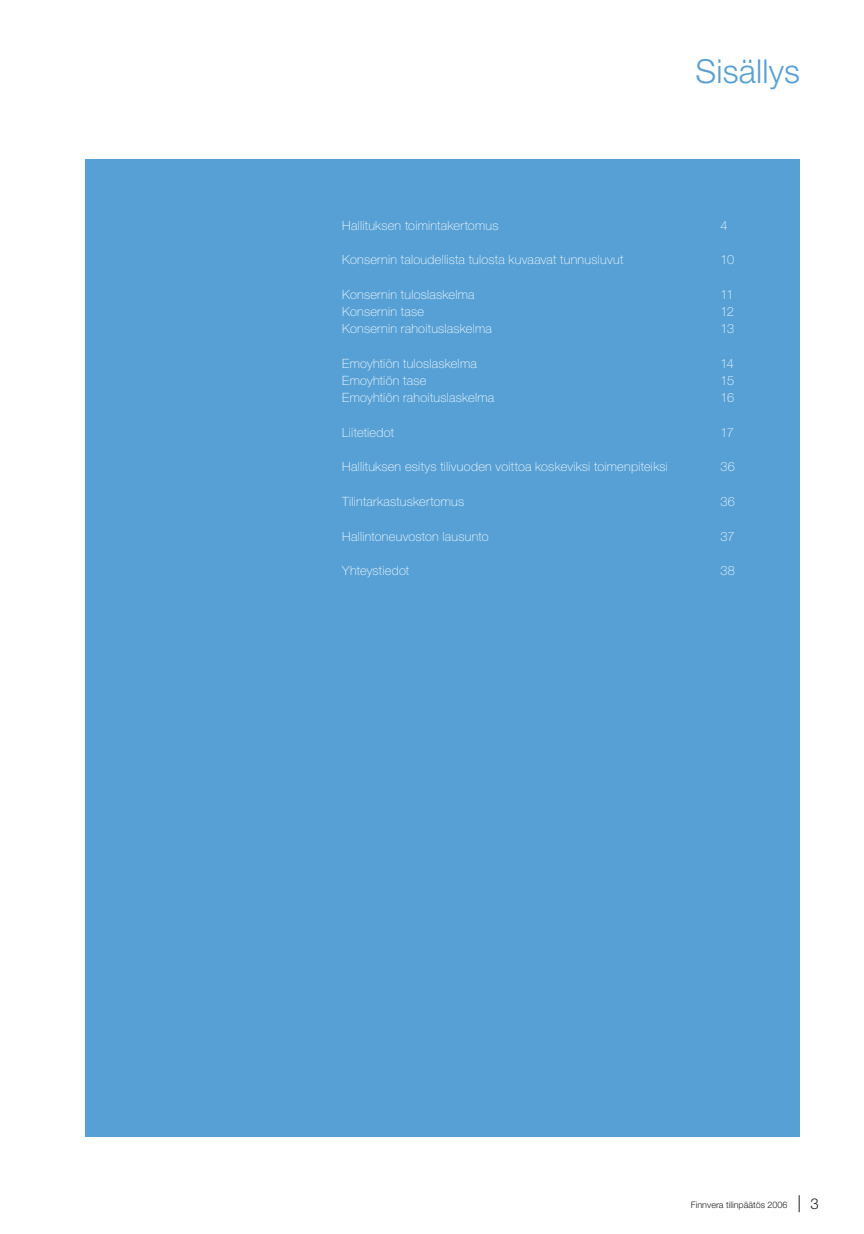
<style>
.page{position:relative;width:864px;height:1234px;background:#fff}
.page>*{position:absolute;margin:0;border:0;box-sizing:border-box;transform-origin:0 0}
.Sivun_otsikko_Hel{font:300 33px "Helvetica Neue";letter-spacing:.005em;color:#56a0d5}
.Leipis_ilman_sisenny{font:100 12.75px "Helvetica Neue";letter-spacing:.02em;color:#fff}
.t1{font:300 9px "Helvetica Neue";color:#231f20}
</style>
<div class="page">
<svg style="left:798px;top:1195px;width:1px;height:16px"></svg>
<div style="left:85px;top:159px;width:714px;height:976px;background:#56a0d5"></div>
<p class="Sivun_otsikko_Hel" style="left:695px;top:51px;width:106px">Sisällys</p>
<p class="Leipis_ilman_sisenny" style="left:342px;top:218px;width:158px">Hallituksen toimintakertomus</p>
<p class="Leipis_ilman_sisenny" style="left:720px;top:218px;width:9px">4</p>
<p class="Leipis_ilman_sisenny" style="left:342px;top:252px;width:282px">Konsernin taloudellista tulosta kuvaavat tunnusluvut</p>
<p class="Leipis_ilman_sisenny" style="left:720px;top:252px;width:15px">10</p>
<p class="Leipis_ilman_sisenny" style="left:342px;top:287px;width:134px">Konsernin tuloslaskelma</p>
<p class="Leipis_ilman_sisenny" style="left:720px;top:287px;width:14px">11</p>
<p class="Leipis_ilman_sisenny" style="left:342px;top:304px;width:83px">Konsernin tase</p>
<p class="Leipis_ilman_sisenny" style="left:720px;top:304px;width:15px">12</p>
<p class="Leipis_ilman_sisenny" style="left:342px;top:321px;width:151px">Konsernin rahoituslaskelma</p>
<p class="Leipis_ilman_sisenny" style="left:720px;top:321px;width:15px">13</p>
<p class="Leipis_ilman_sisenny" style="left:342px;top:356px;width:136px">Emoyhtiön tuloslaskelma</p>
<p class="Leipis_ilman_sisenny" style="left:720px;top:356px;width:15px">14</p>
<p class="Leipis_ilman_sisenny" style="left:342px;top:373px;width:85px">Emoyhtiön tase</p>
<p class="Leipis_ilman_sisenny" style="left:720px;top:373px;width:15px">15</p>
<p class="Leipis_ilman_sisenny" style="left:342px;top:390px;width:153px">Emoyhtiön rahoituslaskelma</p>
<p class="Leipis_ilman_sisenny" style="left:720px;top:390px;width:15px">16</p>
<p class="Leipis_ilman_sisenny" style="left:342px;top:425px;width:53px">Liitetiedot</p>
<p class="Leipis_ilman_sisenny" style="left:720px;top:425px;width:15px">17</p>
<p class="Leipis_ilman_sisenny" style="left:342px;top:459px;width:327px">Hallituksen esitys tilivuoden voittoa koskeviksi toimenpiteiksi</p>
<p class="Leipis_ilman_sisenny" style="left:720px;top:459px;width:16px">36</p>
<p class="Leipis_ilman_sisenny" style="left:342px;top:494px;width:123px">Tilintarkastuskertomus</p>
<p class="Leipis_ilman_sisenny" style="left:720px;top:494px;width:16px">36</p>
<p class="Leipis_ilman_sisenny" style="left:342px;top:528px;width:148px">Hallintoneuvoston lausunto</p>
<p class="Leipis_ilman_sisenny" style="left:720px;top:528px;width:15px">37</p>
<p class="Leipis_ilman_sisenny" style="left:342px;top:563px;width:68px">Yhteystiedot</p>
<p class="Leipis_ilman_sisenny" style="left:720px;top:563px;width:16px">38</p>
<p class="t1" style="left:690px;top:1198px;width:98px">Finnvera tilinpäätös 2006</p>
</div>
